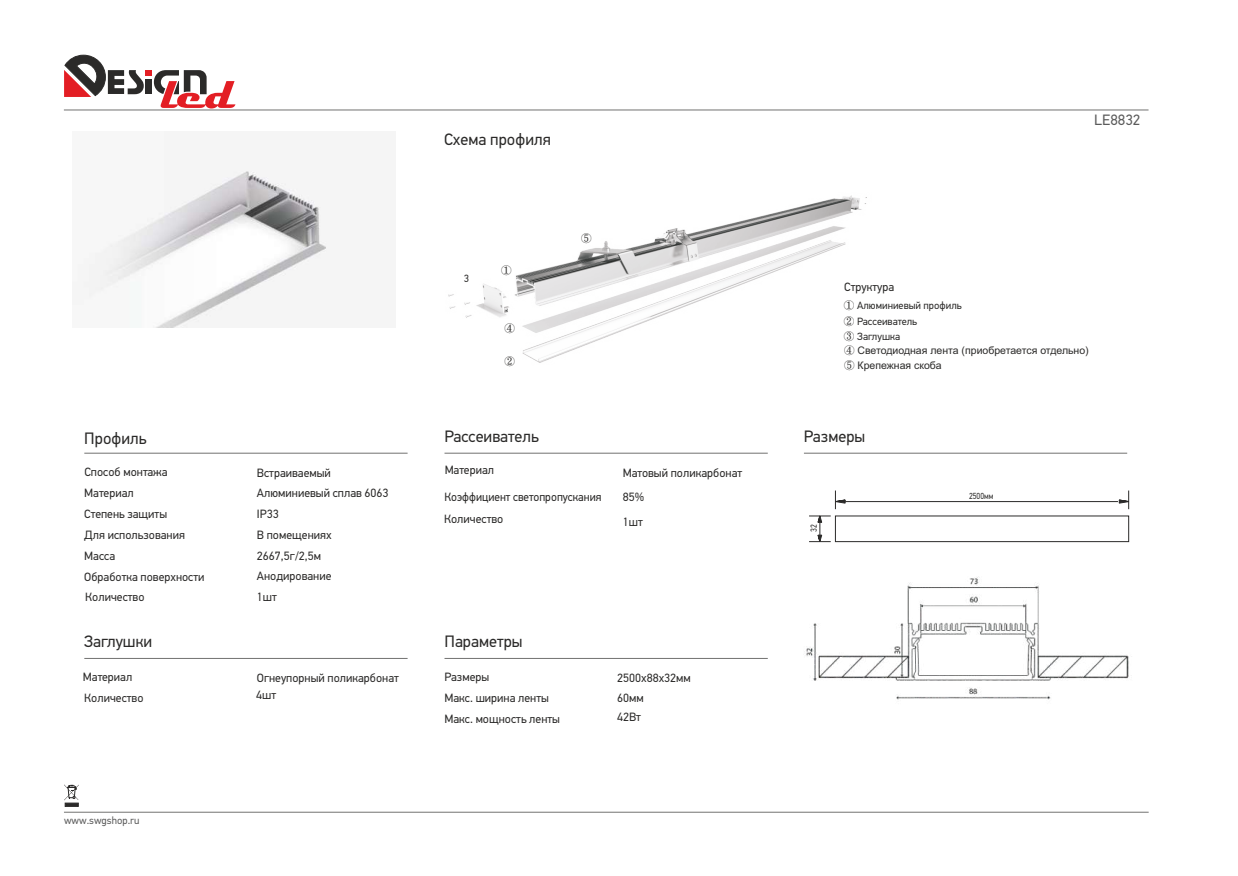
<style>
.page{position:relative;width:1238px;height:876px;background:#fff}
.page>*{position:absolute;margin:0;border:0;box-sizing:border-box;transform-origin:0 0}
.t1{font:16.5px "PF Din Text Pro";color:#2b2a29}
.t2{font:15px "PF Din Text Pro";color:#5b5b5b}
.t3{font:12px/20.9px "PF Din Text Pro";color:#2b2a29}
.t4{font:12px "PF Din Text Pro";color:#2b2a29;scale:.96 1}
.t5{font:10.5px/14.9px "Arial";color:#2b2a29}
.t6{font:10.5px/16.2px "PF Din Text Pro";color:#2b2a29}
.t7{font:10.5px "PF Din Text Pro";color:#5b5b5b}
.t8{font:8.85px "PF Din Text Pro";color:#2b2a29;scale:.86 1}
.s1{font-family:"Arial"}
</style>
<div class="page">
<div style="left:65px;top:803px;width:13px;height:4px;background:#2b2a29;border:1px solid #2b2a29"></div>
<svg style="left:64px;top:784px;width:15px;height:16px"></svg>
<img style="left:806px;top:577px;width:323px;height:123px">
<img style="left:83px;top:171px;width:244px;height:157px">
<hr style="left:84px;top:453px;width:323px;height:1px;background:#727271">
<img style="left:448px;top:195px;width:419px;height:168px">
<hr style="left:64px;top:110px;width:1084px;height:1px;background:#727271">
<hr style="left:804px;top:453px;width:323px;height:1px;background:#727271">
<hr style="left:64px;top:812px;width:1084px;height:1px;background:#727271">
<hr style="left:444px;top:453px;width:323px;height:1px;background:#727271">
<hr style="left:84px;top:658px;width:323px;height:1px;background:#727271">
<div style="left:835px;top:516px;width:293px;height:26px;border:1px solid #2b2a29"></div>
<hr style="left:845px;top:501px;width:273px;height:1px;background:#2b2a29">
<svg style="left:835px;top:491px;width:10px;height:18px"></svg>
<svg style="left:1118px;top:491px;width:11px;height:18px"></svg>
<svg style="left:809px;top:516px;width:21px;height:26px"></svg>
<svg style="left:64px;top:54px;width:171px;height:54px"></svg>
<hr style="left:444px;top:658px;width:323px;height:1px;background:#727271">
<h1 class="t1" style="left:84px;top:432px;width:64px">Профиль</h1>
<p class="t3" style="left:84px;top:463px;width:122px">Способ монтажа<br>Материал<br>Степень защиты<br>Для использования<br>Масса<br>Обработка поверхности<br>Количество</p>
<p class="t3" style="left:257px;top:463px;width:133px">Встраиваемый<br>Алюминиевый сплав 6063<br>IP33<br>В помещениях<br>2667,5г/2,5м</p>
<p class="t3" style="left:257px;top:567px;width:76px">Анодирование</p>
<p class="t3" style="left:257px;top:588px;width:22px">1шт</p>
<h1 class="t1" style="left:84px;top:634px;width:69px">Заглушки</h1>
<p class="t3" style="left:83px;top:668px;width:51px">Материал</p>
<p class="t3" style="left:257px;top:668px;width:143px">Огнеупорный поликарбонат</p>
<p class="t3" style="left:84px;top:688px;width:61px">Количество</p>
<p class="t7" style="left:64px;top:816px;width:77px">www.swgshop.ru</p>
<p class="t3" style="left:256px;top:686px;width:22px">4шт</p>
<h1 class="t1" style="left:444px;top:133px;width:108px">Схема профиля</h1>
<p class="t6" style="left:464px;top:271px;width:7px">3</p>
<p class="t5" style="left:501px;top:263px;width:12px">①</p>
<p class="t5" style="left:504px;top:321px;width:12px">④</p>
<p class="t5" style="left:504px;top:353px;width:12px">②</p>
<p class="t5" style="left:581px;top:231px;width:12px">⑤</p>
<h1 class="t1" style="left:444px;top:430px;width:96px">Рассеиватель</h1>
<p class="t3" style="left:445px;top:461px;width:51px">Материал</p>
<p class="t3" style="left:444px;top:510px;width:61px">Количество</p>
<p class="t3" style="left:623px;top:463px;width:121px">Матовый поликарбонат</p>
<p class="t4" style="left:444px;top:492px;width:165px">Коэффициент светопропускания</p>
<p class="t3" style="left:623px;top:486px;width:23px;line-height:24.8px">85%<br>1шт</p>
<h1 class="t1" style="left:444px;top:634px;width:80px">Параметры</h1>
<p class="t3" style="left:444px;top:668px;width:46px">Размеры</p>
<p class="t3" style="left:617px;top:668px;width:75px">2500х88х32мм</p>
<p class="t3" style="left:444px;top:688px;width:106px">Макс. ширина ленты</p>
<p class="t3" style="left:617px;top:689px;width:28px">60мм</p>
<p class="t3" style="left:444px;top:709px;width:117px">Макс. мощность ленты</p>
<p class="t3" style="left:617px;top:708px;width:25px">42Вт</p>
<p class="t2" style="left:1094px;top:114px;width:48px">LE8832</p>
<p class="t3" style="left:844px;top:277px;width:51px">Структура</p>
<p class="t6" style="left:843px;top:298px;width:119px"><span class="s1">①</span> Алюминиевый профиль<br><span class="s1">②</span> Рассеиватель</p>
<p class="t6" style="left:844px;top:329px;width:58px"><span class="s1">③</span> Заглушка</p>
<p class="t5" style="left:844px;top:342px;width:246px">④ Светодиодная лента (приобретается отдельно)<br>⑤ Крепежная скоба</p>
<h1 class="t1" style="left:804px;top:430px;width:63px">Размеры</h1>
<p class="t8" style="left:810px;top:532px;width:10px;rotate:-90deg">32</p>
<p class="t8" style="left:969px;top:492px;width:30px">2500мм</p>
</div>
